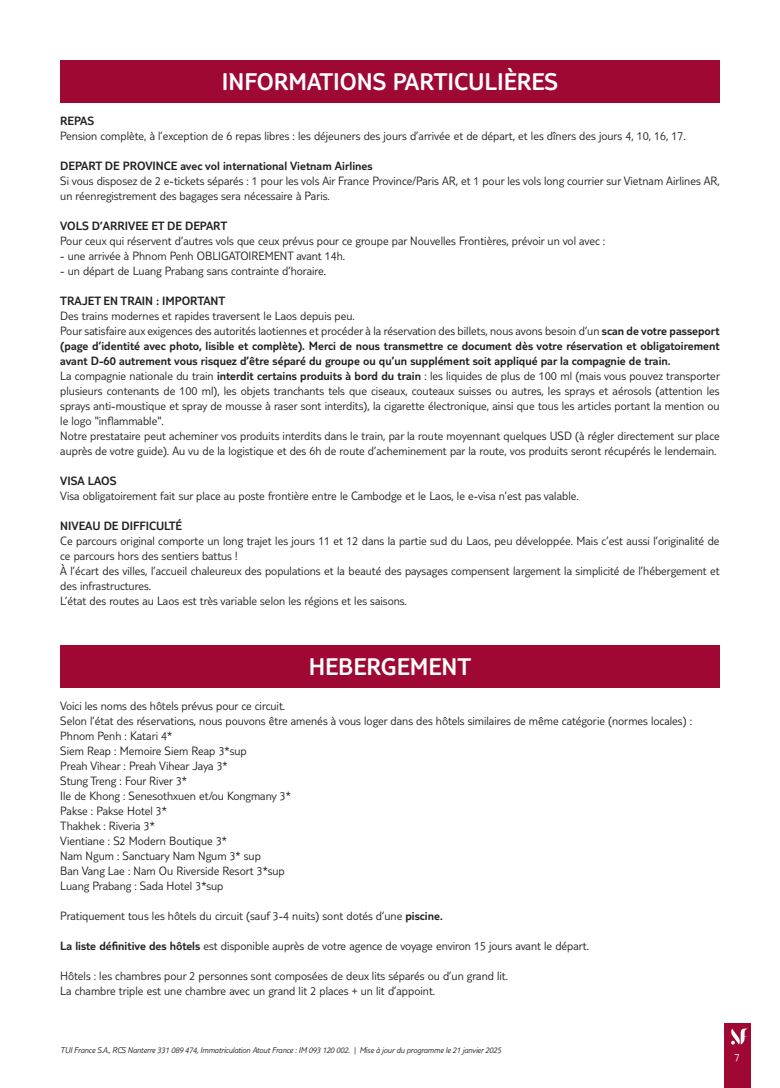
<style>
.page{position:relative;width:780px;height:1088px;background:#fff}
.page>*{position:absolute;margin:0;border:0;box-sizing:border-box;transform-origin:0 0}
.t1{font:300 25px "TUI Type";color:#fff}
.t2{font:300 12.5px/15px "TUI Type";color:#231f20}
.t3{font:300 12.5px "TUI Type";color:#231f20}
.t4{font:300 11.25px "TUI Type";color:#fff}
.t5{font:italic 300 8.75px "TUI Type";letter-spacing:-.02em;color:#231f20}
.s1{font-style:inherit}
</style>
<div class="page">
<div style="left:724px;top:1023px;width:26px;height:65px;background:#9e0832"></div>
<svg style="left:731px;top:1028px;width:17px;height:16px"></svg>
<div style="left:60px;top:60px;width:659px;height:43px;background:#9e0832"></div>
<div style="left:60px;top:645px;width:659px;height:43px;background:#9e0832"></div>
<h1 class="t1" style="left:222px;top:67px;width:337px">INFORMATIONS PARTICULIÈRES</h1>
<p class="t3" style="left:60px;top:113px;width:35px">REPAS</p>
<p class="t2" style="left:60px;top:128px;width:627px">Pension complète, à l’exception de 6 repas libres : les déjeuners des jours d’arrivée et de départ, et les dîners des jours 4, 10, 16, 17.</p>
<p class="t3" style="left:60px;top:158px;width:314px">DEPART DE PROVINCE avec vol international Vietnam Airlines</p>
<p class="t2" style="left:60px;top:173px;width:661px">Si vous disposez de 2 e-tickets séparés : 1 pour les vols Air France Province/Paris AR, et 1 pour les vols long courrier sur Vietnam Airlines AR, un réenregistrement des bagages sera nécessaire à Paris.</p>
<p class="t3" style="left:60px;top:218px;width:168px">VOLS D’ARRIVEE ET DE DEPART</p>
<p class="t2" style="left:60px;top:233px;width:546px">Pour ceux qui réservent d’autres vols que ceux prévus pour ce groupe par Nouvelles Frontières, prévoir un vol avec :</p>
<p class="t2" style="left:60px;top:248px;width:286px">- une arrivée à Phnom Penh OBLIGATOIREMENT avant 14h.</p>
<p class="t2" style="left:60px;top:263px;width:267px">- un départ de Luang Prabang sans contrainte d’horaire.</p>
<p class="t3" style="left:60px;top:293px;width:167px">TRAJET EN TRAIN : IMPORTANT</p>
<p class="t2" style="left:60px;top:308px;width:661px">Des trains modernes et rapides traversent le Laos depuis peu.<br>Pour satisfaire aux exigences des autorités laotiennes et procéder à la réservation des billets, nous avons besoin d’un <span class="s1">scan de votre passeport (page d’identité avec photo, lisible et complète). Merci de nous transmettre ce document dès votre réservation et obligatoirement avant D-60 autrement vous risquez d’être séparé du groupe ou qu’un supplément soit appliqué par la compagnie de train.<br></span>La compagnie nationale du train <span class="s1">interdit certains produits à bord du train</span> : les liquides de plus de 100 ml (mais vous pouvez transporter plusieurs contenants de 100 ml), les objets tranchants tels que ciseaux, couteaux suisses ou autres, les sprays et aérosols (attention les sprays anti-moustique et spray de mousse à raser sont interdits), la cigarette électronique, ainsi que tous les articles portant la mention ou le logo "inflammable".<br>Notre prestataire peut acheminer vos produits interdits dans le train, par la route moyennant quelques USD (à régler directement sur place auprès de votre guide). Au vu de la logistique et des 6h de route d’acheminement par la route, vos produits seront récupérés le lendemain.</p>
<p class="t3" style="left:60px;top:473px;width:58px">VISA LAOS</p>
<p class="t2" style="left:60px;top:488px;width:520px">Visa obligatoirement fait sur place au poste frontière entre le Cambodge et le Laos, le e-visa n’est pas valable.</p>
<p class="t3" style="left:60px;top:518px;width:123px">NIVEAU DE DIFFICULTÉ</p>
<p class="t2" style="left:60px;top:533px;width:661px">Ce parcours original comporte un long trajet les jours 11 et 12 dans la partie sud du Laos, peu développée. Mais c’est aussi l’originalité de ce parcours hors des sentiers battus !<br>À l’écart des villes, l’accueil chaleureux des populations et la beauté des paysages compensent largement la simplicité de l’hébergement et des infrastructures.<br>L’état des routes au Laos est très variable selon les régions et les saisons.</p>
<h1 class="t1" style="left:309px;top:652px;width:164px">HEBERGEMENT</h1>
<p class="t2" style="left:60px;top:698px;width:633px">Voici les noms des hôtels prévus pour ce circuit.<br>Selon l’état des réservations, nous pouvons être amenés à vous loger dans des hôtels similaires de même catégorie (normes locales) :<br>Phnom Penh : Katari 4*<br>Siem Reap : Memoire Siem Reap 3*sup<br>Preah Vihear : Preah Vihear Jaya 3*<br>Stung Treng : Four River 3*<br>Ile de Khong : Senesothxuen et/ou Kongmany 3*<br>Pakse : Pakse Hotel 3*<br>Thakhek : Riveria 3*<br>Vientiane : S2 Modern Boutique 3*<br>Nam Ngum : Sanctuary Nam Ngum 3* sup<br>Ban Vang Lae : Nam Ou Riverside Resort 3*sup<br>Luang Prabang : Sada Hotel 3*sup</p>
<p class="t2" style="left:60px;top:908px;width:384px">Pratiquement tous les hôtels du circuit (sauf 3-4 nuits) sont dotés d’une <span class="s1">piscine.</span></p>
<p class="t2" style="left:60px;top:938px;width:530px"><span class="s1">La liste définitive des hôtels</span> est disponible auprès de votre agence de voyage environ 15 jours avant le départ.</p>
<p class="t2" style="left:60px;top:968px;width:449px">Hôtels : les chambres pour 2 personnes sont composées de deux lits séparés ou d’un grand lit.<br>La chambre triple est une chambre avec un grand lit 2 places + un lit d’appoint.</p>
<p class="t5" style="left:60px;top:1045px;width:442px">TUI France S.A., RCS Nanterre 331 089 474, Immatriculation Atout France : IM 093 120 002. | Mise à jour du programme le 21 janvier 2025</p>
<p class="t4" style="left:734px;top:1050px;width:7px">7</p>
</div>
